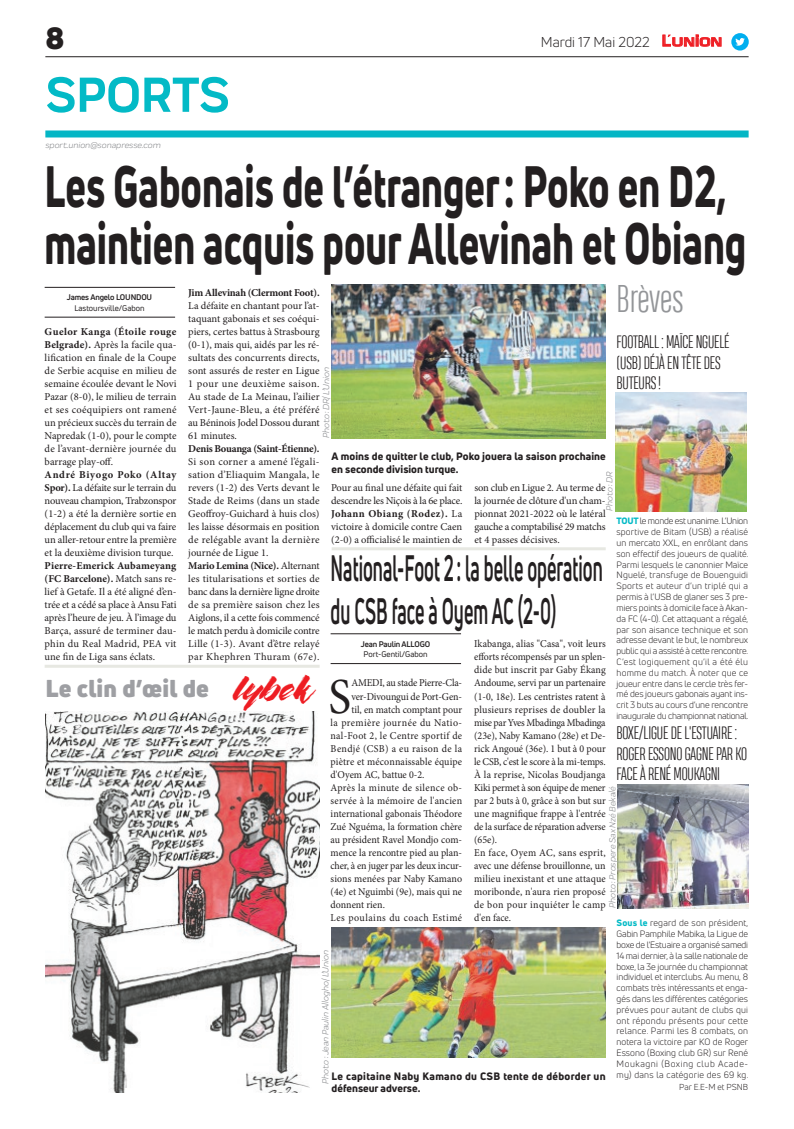
<style>
.page{position:relative;width:794px;height:1129px;background:#fff}
.page>*{position:absolute;margin:0;border:0;box-sizing:border-box;transform-origin:0 0}
.t1{font:800 57px/57px "Uni Neue";color:#231f20;scale:.68 1}
.t2{font:700 51px "Praktika";color:#03bac6}
.t3{font:50.5px "Minion Pro";color:#231f20;scale:.95 1}
.t4{font:700 36px/43.2px "Uni Neue";color:#231f20;scale:.5 1}
.t5{font:300 36px "Heading Compressed Pro";color:#939598}
.t6{font:900 30px "Uni Neue";color:#231f20}
.t7{font:900 23.9px "Uni Neue";letter-spacing:.01em;color:#9e9fa3}
.t8{font:300 17px/20.4px "Heading Compressed Pro";letter-spacing:-.01em;color:#231f20}
.t9{font:14px "Uni Neue";color:#231f20}
.t10{font:10.5px/13px "Minion Pro";color:#231f20;text-align:justify}
.t11{font:10.5px/13px "Minion Pro";color:#231f20;scale:.95 1}
.t12{font:800 10.5px/12.6px "Uni Neue";letter-spacing:.005em;color:#231f20}
.t13{font:800 10.5px/12.6px "Uni Neue";letter-spacing:.03em;color:#231f20}
.t14{font:700 10.5px "Minion Pro";letter-spacing:-.025em;color:#231f20}
.t15{font:10.5px "Minion Pro";letter-spacing:.035em;color:#231f20;scale:.95 1}
.t16{font:10.5px "Minion Pro";letter-spacing:.025em;color:#231f20;scale:.95 1}
.t17{font:10.5px "Minion Pro";letter-spacing:.02em;color:#231f20;scale:.95 1}
.t18{font:10.5px "Minion Pro";letter-spacing:.04em;color:#231f20;scale:.95 1}
.t19{font:10.5px "Minion Pro";letter-spacing:.045em;color:#231f20;scale:.95 1}
.t20{font:9px/10.8px "Uni Neue";letter-spacing:-.005em;color:#231f20;text-align:justify}
.t21{font:italic 9px "Praktika";color:#818386}
.t22{font:8.5px "Uni Neue";color:#231f20}
.t23{font:8px "Uni Neue";color:#231f20}
.t24{font:700 8px "Uni Neue";letter-spacing:-.02em;color:#231f20}
.s1{font-family:"Eurostile";font-weight:600;font-size:14.9px;color:#ee1d23}
.s2{font-family:"Eurostile";font-weight:600;font-size:11.4px;color:#ee1d23}
.s3{font-weight:700}
.s4{font-weight:800;color:#03bac6}
.s5{font-family:"The Flower City";font-weight:400;font-size:37.7px;color:#ee1d23}
</style>
<div class="page">
<hr style="left:45px;top:56px;width:703px;height:1px;background:#231f20">
<div style="left:45px;top:130px;width:703px;height:7px;background:#04b6c5"></div>
<svg style="left:662px;top:34px;width:60px;height:13px"></svg>
<div style="left:731px;top:33px;width:17px;height:18px;background:#00aeef;border-radius:50%"></div>
<svg style="left:735px;top:38px;width:10px;height:8px"></svg>
<hr style="left:45px;top:664px;width:275px;height:3px;background:#e7e8e2">
<img style="left:46px;top:711px;width:274px;height:380px">
<hr style="left:45px;top:316px;width:130px;height:1px;background:#231f20">
<hr style="left:45px;top:287px;width:130px;height:1px;background:#231f20">
<img style="left:615px;top:392px;width:132px;height:119px">
<img style="left:617px;top:784px;width:131px;height:124px">
<img style="left:332px;top:284px;width:274px;height:154px">
<hr style="left:330px;top:663px;width:131px;height:1px;background:#231f20">
<hr style="left:330px;top:633px;width:131px;height:1px;background:#231f20">
<img style="left:332px;top:927px;width:273px;height:130px">
<hr style="left:332px;top:547px;width:273px;height:3px;background:#e7e8e2">
<h3 class="t6" style="left:45px;top:17px;width:21px">8</h3>
<h2 class="t2" style="left:46px;top:54px;width:185px">SPORTS</h2>
<p class="t21" style="left:45px;top:139px;width:117px">sport.union@sonapresse.com</p>
<h3 class="t9" style="left:541px;top:33px;width:183px">Mardi 17 Mai 2022 <span class="s1">L</span><span class="s2">UNION</span></h3>
<h1 class="t1" style="left:45px;top:157px;width:1033px">Les Gabonais de l’étranger: Poko en D2, maintien acquis pour Allevinah et Obiang</h1>
<p class="t24" style="left:67px;top:292px;width:87px">James Angelo LOUNDOU</p>
<p class="t23" style="left:74px;top:303px;width:72px">Lastoursville/Gabon</p>
<h3 class="t5" style="left:616px;top:278px;width:68px">Brèves</h3>
<h3 class="t8" style="left:616px;top:333px;width:114px">FOOTBALL : MAÏCE NGUELÉ (USB) DÉJÀ EN TÊTE DES<br>BUTEURS!</h3>
<p class="t14" style="left:188px;top:285px;width:133px">Jim Allevinah (Clermont Foot).</p>
<p class="t10" style="left:188px;top:299px;width:133px">La défaite en chantant pour l’at&shy;taquant gabonais et ses coéqui&shy;piers, certes battus à Strasbourg (0-1), mais qui, aidés par les ré&shy;sultats des concurrents directs, sont assurés de rester en Ligue 1 pour une deuxième saison.<br>Au stade de La Meinau, l’ailier Vert-Jaune-Bleu, a été préféré au Béninois Jodel Dossou durant 61 minutes.</p>
<p class="t14" style="left:188px;top:441px;width:133px">Denis Bouanga (Saint-Étienne).</p>
<p class="t10" style="left:188px;top:455px;width:133px;text-align:left">Si son corner a amené l’égali&shy;sation d’Eliaquim Mangala, le revers (1-2) des Verts devant le<br>Stade de Reims (dans un stade<br>Geoffroy-Guichard à huis clos) les laisse désormais en position de relégable avant la dernière journée de Ligue 1.<br><span class="s3">Mario Lemina (Nice).</span> Alternant les titularisations et sorties de banc dans la dernière ligne droite de sa première saison chez les<br>Aiglons, il a cette fois commencé le match perdu à domicile contre<br>Lille (1-3). Avant d’être relayé par Khephren Thuram (67e).</p>
<p class="t10" style="left:45px;top:325px;width:133px"><span class="s3">Guelor Kanga (Étoile rouge Belgrade).</span> Après la facile qua&shy;lification en finale de la Coupe de Serbie acquise en milieu de semaine écoulée devant le Novi Pazar (8-0), le milieu de terrain et ses coéquipiers ont ramené un précieux succès du terrain de Napredak (1-0), pour le compte de l’avant-dernière journée du barrage play-off.</p>
<p class="t10" style="left:45px;top:468px;width:133px"><span class="s3">André Biyogo Poko (Altay Spor).</span> La défaite sur le terrain du nouveau champion, Trabzonspor (1-2) a été la dernière sortie en déplacement du club qui va faire un aller-retour entre la première et la deuxième division turque.</p>
<p class="t10" style="left:45px;top:559px;width:133px"><span class="s3">Pierre-Emerick Aubameyang (FC Barcelone).</span> Match sans re&shy;lief à Getafe. Il a été aligné d’en&shy;trée et a cédé sa place à Ansu Fati après l’heure de jeu. À l’image du Barça, assuré de terminer dau&shy;phin du Real Madrid, PEA vit une fin de Liga sans éclats.</p>
<p class="t21" style="left:320px;top:438px;width:73px;rotate:-90deg">Photo : DR/ L’Union</p>
<p class="t12" style="left:332px;top:450px;width:275px">A moins de quitter le club, Poko jouera la saison prochaine en seconde division turque.</p>
<p class="t21" style="left:603px;top:511px;width:41px;rotate:-90deg">Photo : DR</p>
<p class="t10" style="left:331px;top:481px;width:133px">Pour au final une défaite qui fait descendre les Niçois à la 6e place.<br><span class="s3">Johann Obiang (Rodez).</span> La victoire à domicile contre Caen (2-0) a officialisé le maintien de</p>
<p class="t10" style="left:474px;top:481px;width:133px">son club en Ligue 2. Au terme de la journée de clôture d'un cham&shy;pionnat 2021-2022 où le latéral gauche a comptabilisé 29 matchs et 4 passes décisives.</p>
<p class="t20" style="left:616px;top:515px;width:133px"><span class="s4">TOUT</span> le monde est unanime. L’Union sportive de Bitam (USB) a réalisé un mercato XXL, en enrôlant dans son effectif des joueurs de qualité.<br>Parmi lesquels le canonnier Maïce Nguelé, transfuge de Bouenguidi Sports et auteur d’un triplé qui a permis à l’USB de glaner ses 3 pre&shy;miers points à domicile face à Akan&shy;da FC (4-0). Cet attaquant a régalé, par son aisance technique et son adresse devant le but, le nombreux public qui a assisté à cette rencontre.<br>C’est logiquement qu’il a été élu homme du match. À noter que ce joueur entre dans le cercle très fer&shy;mé des joueurs gabonais ayant ins&shy;crit 3 buts au cours d’une rencontre inaugurale du championnat national.</p>
<h3 class="t8" style="left:616px;top:724px;width:132px">BOXE/LIGUE DE L'ESTUAIRE :<br>ROGER ESSONO GAGNE PAR KO<br>FACE À RENÉ MOUKAGNI</h3>
<h3 class="t4" style="left:330px;top:545px;width:546px">National-Foot 2: la belle opération du CSB face à Oyem AC (2-0)</h3>
<p class="t24" style="left:361px;top:638px;width:71px">Jean Paulin ALLOGO</p>
<p class="t23" style="left:363px;top:649px;width:66px">Port-Gentil/Gabon</p>
<p class="t11" style="left:474px;top:637px;width:140px">Ikabanga, alias "Casa", voit leurs efforts récompensés par un splen&shy;dide but inscrit par Gaby Ékang<br>Andoume, servi par un partenaire (1-0, 18e). Les centristes ratent à plusieurs reprises de doubler la mise par Yves Mbadinga Mbadinga (23e), Naby Kamano (28e) et De&shy;rick Angoué (36e). 1 but à 0 pour le CSB, c'est le score à la mi-temps.<br>À la reprise, Nicolas Boudjanga<br>Kiki permet à son équipe de mener par 2 buts à 0, grâce à son but sur une magnifique frappe à l'entrée de la surface de réparation adverse (65e).<br>En face, Oyem AC, sans esprit, avec une défense brouillonne, un milieu inexistant et une attaque moribonde, n'aura rien proposé de bon pour inquiéter le camp d'en face.</p>
<h3 class="t7" style="left:45px;top:671px;width:266px">Le clin d’œil de <span class="s5">lybek</span></h3>
<h3 class="t3" style="left:328px;top:662px;width:25px">S</h3>
<p class="t11" style="left:351px;top:676px;width:118px">AMEDI, au stade Pierre-Cla-</p>
<p class="t11" style="left:351px;top:689px;width:118px">ver-Divoungui de Port-Gen-</p>
<p class="t11" style="left:351px;top:702px;width:118px">til, en match comptant pour</p>
<p class="t18" style="left:330px;top:715px;width:140px">la première journée du Natio-</p>
<p class="t16" style="left:330px;top:728px;width:140px">nal-Foot 2, le Centre sportif de</p>
<p class="t15" style="left:330px;top:741px;width:140px">Bendjé (CSB) a eu raison de la</p>
<p class="t11" style="left:330px;top:754px;width:140px">piètre et méconnaissable équipe</p>
<p class="t11" style="left:330px;top:767px;width:100px">d'Oyem AC, battue 0-2.</p>
<p class="t15" style="left:330px;top:780px;width:140px">Après la minute de silence ob-</p>
<p class="t17" style="left:330px;top:793px;width:140px">servée à la mémoire de l'ancien</p>
<p class="t11" style="left:330px;top:806px;width:140px">international gabonais Théodore</p>
<p class="t11" style="left:330px;top:819px;width:140px">Zué Nguéma, la formation chère</p>
<p class="t11" style="left:330px;top:832px;width:140px">au président Ravel Mondjo com-</p>
<p class="t11" style="left:330px;top:845px;width:140px">mence la rencontre pied au plan-</p>
<p class="t11" style="left:330px;top:858px;width:140px">cher, à en juger par les deux incur-</p>
<p class="t11" style="left:330px;top:871px;width:140px">sions menées par Naby Kamano</p>
<p class="t11" style="left:330px;top:884px;width:140px">(4e) et Nguimbi (9e), mais qui ne</p>
<p class="t11" style="left:330px;top:897px;width:59px">donnent rien.</p>
<p class="t19" style="left:330px;top:910px;width:140px">Les poulains du coach Estimé</p>
<p class="t21" style="left:606px;top:908px;width:123px;rotate:-90deg">Photo : Prospere Sax Nzé Bekalé</p>
<p class="t20" style="left:616px;top:917px;width:133px"><span class="s4">Sous le</span> regard de son président, Gabin Pamphile Mabika, la Ligue de boxe de l'Estuaire a organisé samedi 14 mai dernier, à la salle nationale de boxe, la 3e journée du championnat individuel et interclubs. Au menu, 8 combats très intéressants et enga&shy;gés dans les différentes catégories prévues pour autant de clubs qui ont répondu présents pour cette relance. Parmi les 8 combats, on notera la victoire par KO de Roger Essono (Boxing club GR) sur René Moukagni (Boxing club Acade&shy;my) dans la catégorie des 69 kg.</p>
<p class="t22" style="left:679px;top:1081px;width:70px">Par E.E-M et PSNB</p>
<p class="t21" style="left:319px;top:1083px;width:135px;rotate:-90deg">Photo : Jean Paulin Allogho/ L’Union</p>
<p class="t13" style="left:332px;top:1069px;width:275px">Le capitaine Naby Kamano du CSB tente de déborder un défenseur adverse.</p>
</div>
